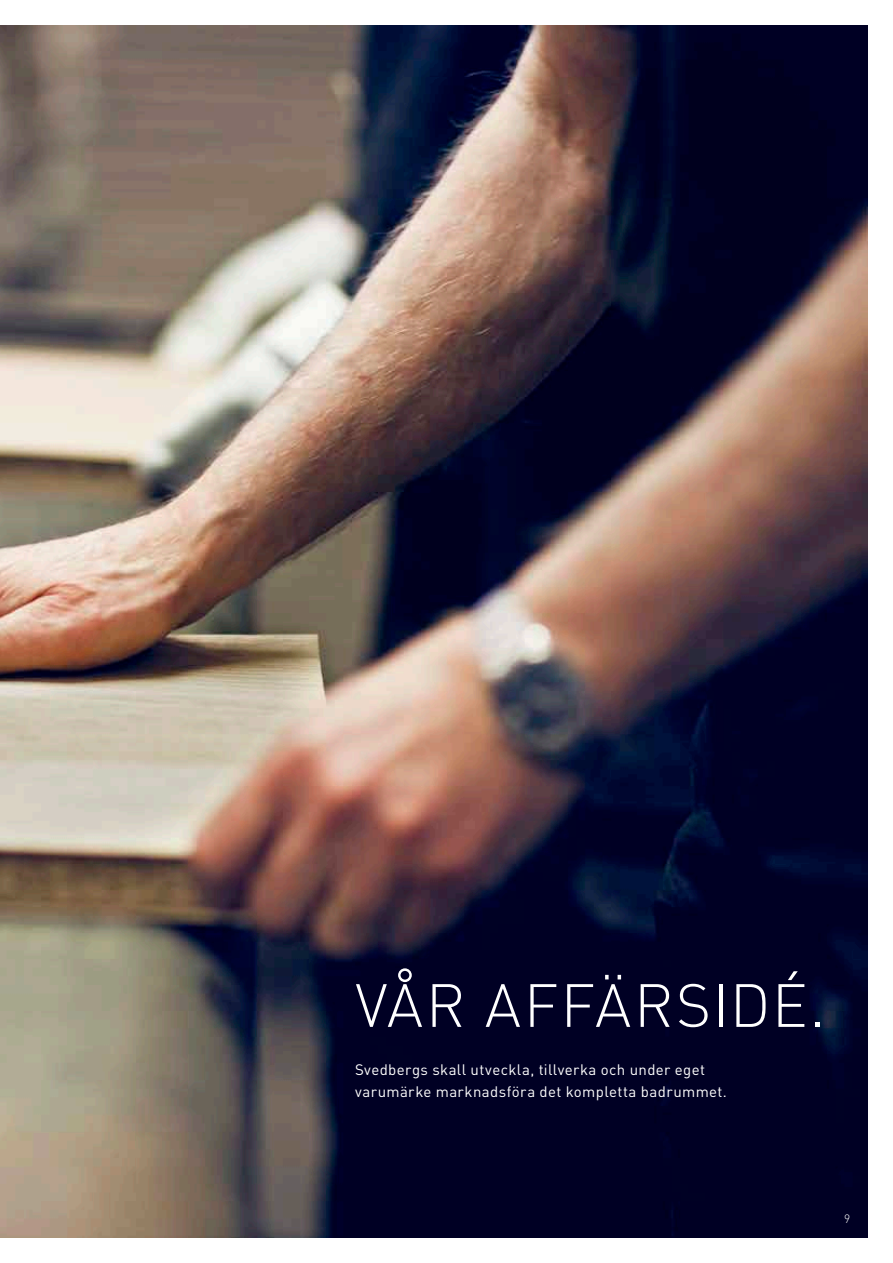
<style>
.page{position:relative;width:893px;height:1263px;background:#fff}
.page>*{position:absolute;margin:0;border:0;box-sizing:border-box;transform-origin:0 0}
.t1{font:300 60px "DIN Pro";letter-spacing:.035em;color:#fff}
.t2{font:15px/22.5px "DIN Pro";letter-spacing:.025em;color:#fff}
.t3{font:300 12px "DIN Pro";color:#fff}
.s1{color:#1b1c20}
</style>
<div class="page">
<img style="left:0;top:26px;width:867px;height:1211px">
<h1 class="t1" style="left:355px;top:959px;width:311px">VÅR AFFÄRSID</h1>
<h1 class="t1" style="left:772px;top:959px;width:55px">É.</h1>
<p class="t2" style="left:355px;top:1057px;width:373px">Svedbergs skall utveckla, tillverka och under eget varumärke marknadsföra det kompletta badrummet.</p>
<p class="t3" style="left:844px;top:1209px;width:10px">9<span class="s1">9</span></p>
</div>
